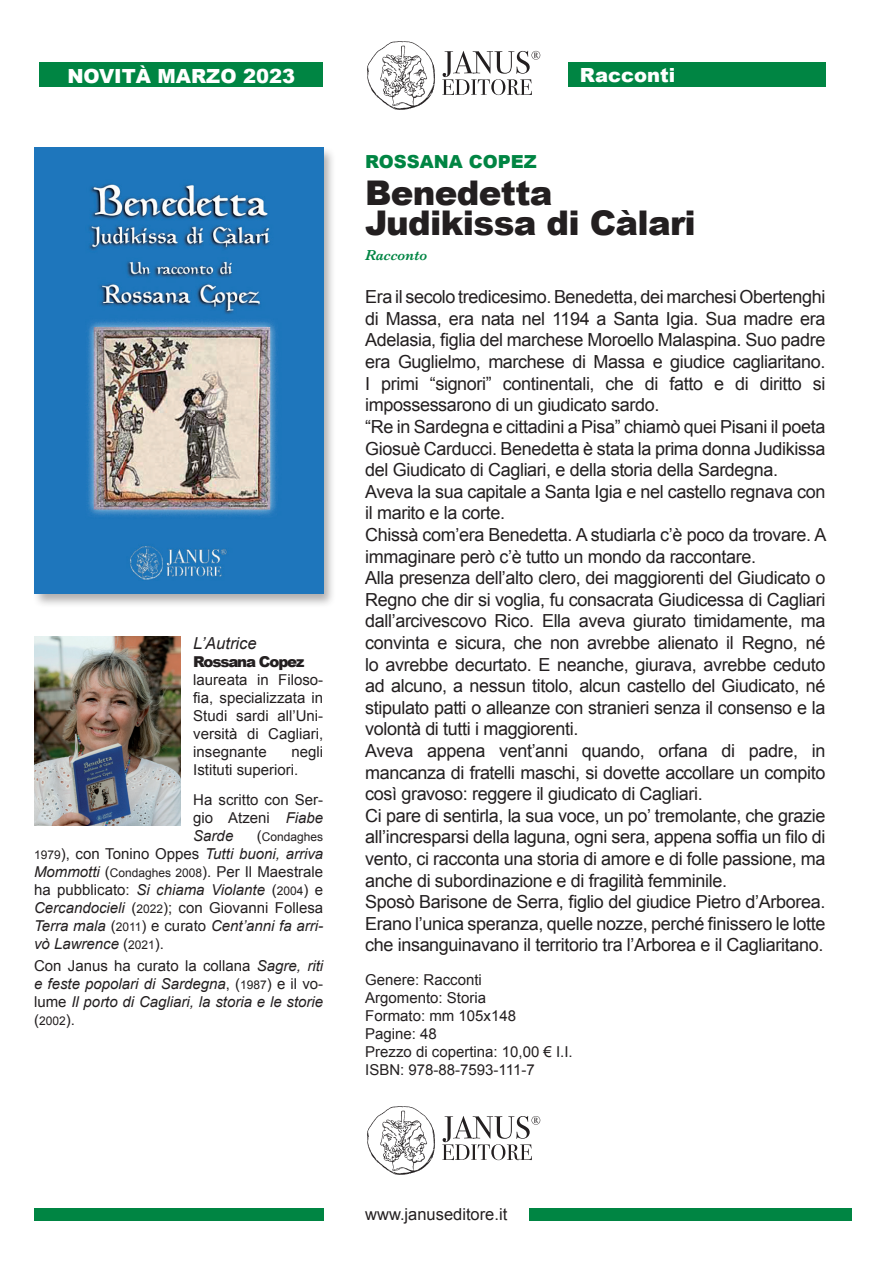
<style>
.page{position:relative;width:893px;height:1263px;background:#fff}
.page>*{position:absolute;margin:0;border:0;box-sizing:border-box;transform-origin:0 0}
.t1{font:900 34.05px/29.8px "Arial";letter-spacing:-.02em;color:#231f20}
.t2{font:900 19.5px "Arial";color:#fff}
.t3{font:18px/21.6px "Arial";letter-spacing:-.02em;color:#231f20}
.t4{font:900 18px "Arial";color:#008543}
.t5{font:16.5px "Arial";color:#231f20}
.t6{font:italic 16.5px "Arial";color:#231f20}
.t7{font:italic 15px/18px "Arial";color:#231f20;text-align:justify}
.t8{font:15px/18px "Arial";color:#231f20;text-align:justify}
.t9{font:900 15px "Arial";letter-spacing:-.075em;color:#231f20}
.t10{font:italic 600 15px "Baskerville";color:#008543}
.t11{font:12px "Arial";color:#231f20}
.s1{font-style:italic}
.s2{font-size:15px}
.s3{font-style:normal;font-size:12px}
.s4{font-style:normal}
</style>
<div class="page">
<img style="left:34px;top:637px;width:147px;height:188px">
<div style="left:33px;top:146px;width:304px;height:462px;background:#231f20;opacity:.36"></div>
<img style="left:34px;top:147px;width:289px;height:446px">
<div style="left:39px;top:63px;width:284px;height:24px;background:#008543"></div>
<div style="left:568px;top:63px;width:257px;height:24px;background:#008543"></div>
<svg style="left:442px;top:51px;width:98px;height:44px"></svg>
<img style="left:367px;top:41px;width:68px;height:69px">
<svg style="left:442px;top:1116px;width:98px;height:44px"></svg>
<img style="left:367px;top:1106px;width:68px;height:69px">
<div style="left:34px;top:1208px;width:289px;height:12px;background:#008543"></div>
<div style="left:530px;top:1208px;width:322px;height:12px;background:#008543"></div>
<p class="t2" style="left:67px;top:61px;width:229px">NOVITÀ MARZO 2023</p>
<p class="t2" style="left:580px;top:61px;width:97px">Racconti</p>
<p class="t4" style="left:365px;top:148px;width:173px">ROSSANA COPEZ</p>
<p class="t6" style="left:193px;top:632px;width:65px">L’Autrice</p>
<p class="t9" style="left:193px;top:651px;width:113px">Rossana Copez</p>
<p class="t8" style="left:193px;top:671px;width:131px">laureata in Filoso&shy;fia, specializzata in Studi sardi all’Uni&shy;versità di Cagliari, insegnante</p>
<p class="t8" style="left:193px;top:743px;width:131px;text-indent:98px">negli<br>Istituti superiori.</p>
<p class="t8" style="left:193px;top:791px;width:131px">Ha scritto con Ser&shy;gio Atzeni <span class="s1">Fiabe Sarde</span></p>
<p class="t11" style="left:257px;top:829px;width:68px"><span class="s2">(</span>Condaghes</p>
<p class="t7" style="left:34px;top:845px;width:291px"><span class="s3">1979</span><span class="s4">), con Tonino Oppes</span> Tutti buoni, arriva Mommotti <span class="s4">(</span><span class="s3">Condaghes 2008</span><span class="s4">). Per Il Maestrale ha pubblicato:</span> Si chiama Violante <span class="s4">(</span><span class="s3">2004</span><span class="s4">) e </span>Cercandocieli <span class="s4">(</span><span class="s3">2022</span><span class="s4">); con Giovanni Follesa </span>Terra mala <span class="s4">(</span><span class="s3">2011</span><span class="s4">) e curato</span> Cent’anni fa arri&shy;vò Lawrence <span class="s4">(</span><span class="s3">2021</span><span class="s4">).</span></p>
<p class="t7" style="left:34px;top:957px;width:291px"><span class="s4">Con Janus ha curato la collana</span> Sagre, riti e feste popolari di Sardegna<span class="s4">, (</span><span class="s3">1987</span><span class="s4">) e il vo&shy;lume</span> Il porto di Cagliari, la storia e le storie</p>
<p class="t11" style="left:34px;top:1013px;width:42px"><span class="s2">(</span>2002<span class="s2">).</span></p>
<h1 class="t1" style="left:365px;top:177px;width:332px">Benedetta<br>Judikissa di Càlari</h1>
<p class="t10" style="left:365px;top:245px;width:64px">Racconto</p>
<p class="t3" style="left:365px;top:286px;width:463px">Era il secolo tredicesimo. Benedetta, dei marchesi Obertenghi di Massa, era nata nel 1194 a Santa Igia. Sua madre era Adelasia, figlia del marchese Moroello Malaspina. Suo padre era Guglielmo, marchese di Massa e giudice cagliaritano.<br>I primi “signori” continentali, che di fatto e di diritto si impossessarono di un giudicato sardo.<br>“Re in Sardegna e cittadini a Pisa” chiamò quei Pisani il poeta Giosuè Carducci. Benedetta è stata la prima donna Judikissa del Giudicato di Cagliari, e della storia della Sardegna.<br>Aveva la sua capitale a Santa Igia e nel castello regnava con il marito e la corte.<br>Chissà com’era Benedetta. A studiarla c’è poco da trovare. A immaginare però c’è tutto un mondo da raccontare.<br>Alla presenza dell’alto clero, dei maggiorenti del Giudicato o Regno che dir si voglia, fu consacrata Giudicessa di Cagliari dall’arcivescovo Rico. Ella aveva giurato timidamente, ma convinta e sicura, che non avrebbe alienato il Regno, né lo avrebbe decurtato. E neanche, giurava, avrebbe ceduto ad alcuno, a nessun titolo, alcun castello del Giudicato, né stipulato patti o alleanze con stranieri senza il consenso e la volontà di tutti i maggiorenti.<br>Aveva appena vent’anni quando, orfana di padre, in mancanza di fratelli maschi, si dovette accollare un compito così gravoso: reggere il giudicato di Cagliari.<br>Ci pare di sentirla, la sua voce, un po’ tremolante, che grazie all’incresparsi della laguna, ogni sera, appena soffia un filo di vento, ci racconta una storia di amore e di folle passione, ma anche di subordinazione e di fragilità femminile.<br>Sposò Barisone de Serra, figlio del giudice Pietro d’Arborea.<br>Erano l’unica speranza, quelle nozze, perché finissero le lotte che insanguinavano il territorio tra l’Arborea e il Cagliaritano.</p>
<p class="t8" style="left:365px;top:971px;width:209px;text-align:left">Genere: Racconti<br>Argomento: Storia<br>Formato: mm 105x148<br>Pagine: 48<br>Prezzo di copertina: 10,00 € I.I.<br>ISBN: 978-88-7593-111-7</p>
<p class="t5" style="left:365px;top:1203px;width:144px">www.januseditore.it</p>
</div>
